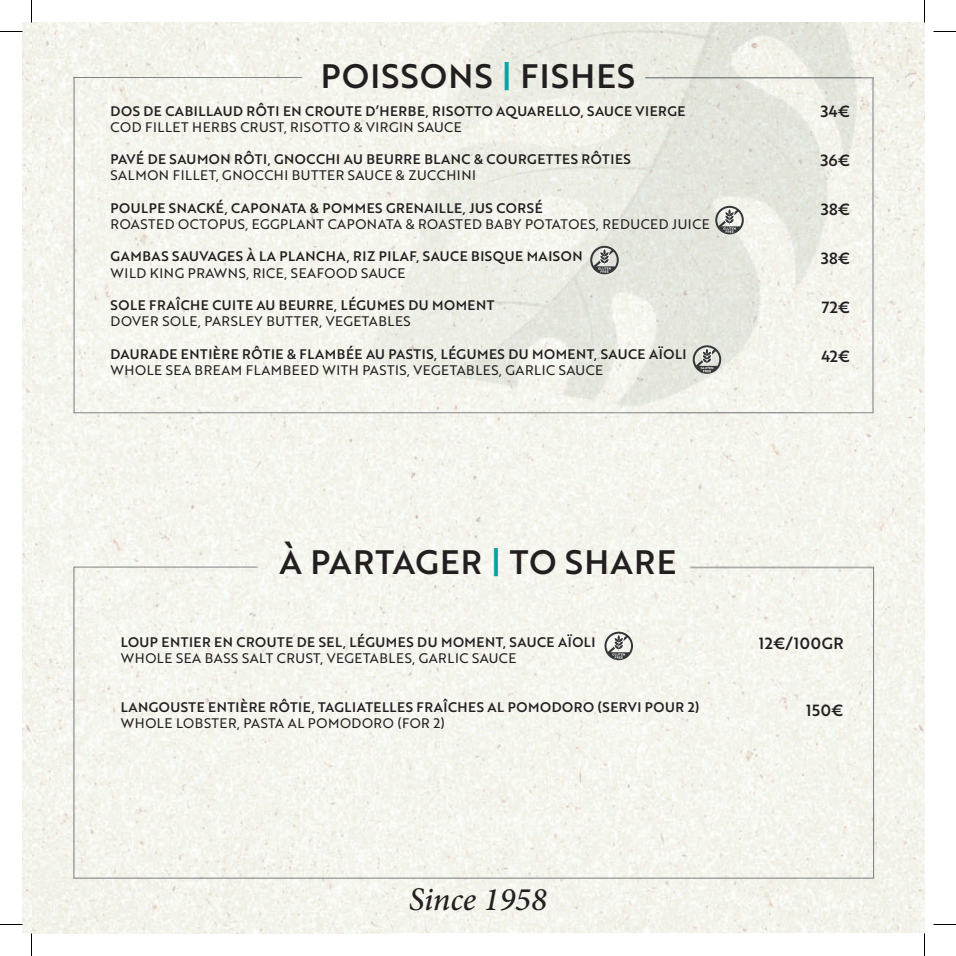
<style>
.page{position:relative;width:956px;height:956px;background:#fff}
.page>*{position:absolute;margin:0;border:0;box-sizing:border-box;transform-origin:0 0}
.t1{font:33px "Brother 1816 Medium";letter-spacing:.04em;color:#231f20}
.t2{font:italic 500 33px "Minion Pro";letter-spacing:-.005em;color:#231f20}
.t3{font:15.75px "Brother 1816 Medium";letter-spacing:.04em;color:#231f20}
.t4{font:13.5px "Brother 1816 Medium";letter-spacing:.04em;color:#231f20}
.t5{font:13.5px "Brother 1816 Regular";letter-spacing:.04em;color:#231f20}
.s1{color:#00a5a5}
</style>
<div class="page">
<img style="left:32px;top:23px;width:892px;height:910px">
<img style="left:23px;top:23px;width:9px;height:910px">
<svg style="left:715px;top:206px;width:29px;height:28px"></svg>
<svg style="left:590px;top:246px;width:29px;height:28px"></svg>
<svg style="left:693px;top:345px;width:28px;height:29px"></svg>
<svg style="left:604px;top:632px;width:29px;height:28px"></svg>
<svg style="left:0;top:31px;width:22px;height:1px"></svg>
<svg style="left:933px;top:31px;width:23px;height:1px"></svg>
<svg style="left:0;top:924px;width:22px;height:1px"></svg>
<svg style="left:933px;top:924px;width:23px;height:1px"></svg>
<svg style="left:31px;top:0;width:1px;height:23px"></svg>
<svg style="left:31px;top:933px;width:1px;height:23px"></svg>
<svg style="left:924px;top:0;width:1px;height:23px"></svg>
<svg style="left:924px;top:933px;width:1px;height:23px"></svg>
<h1 class="t1" style="left:321px;top:52px;width:316px">POISSONS <span class="s1">|</span> FISHES</h1>
<p class="t4" style="left:111px;top:101px;width:576px">DOS DE CABILLAUD RÔTI EN CROUTE D’HERBE, RISOTTO AQUARELLO, SAUCE VIERGE</p>
<p class="t5" style="left:111px;top:117px;width:353px">COD FILLET HERBS CRUST, RISOTTO &amp; VIRGIN SAUCE</p>
<p class="t4" style="left:111px;top:149px;width:522px">PAVÉ DE SAUMON RÔTI, GNOCCHI AU BEURRE BLANC &amp; COURGETTES RÔTIES</p>
<p class="t5" style="left:111px;top:166px;width:367px">SALMON FILLET, GNOCCHI BUTTER SAUCE &amp; ZUCCHINI</p>
<p class="t4" style="left:111px;top:198px;width:434px">POULPE SNACKÉ, CAPONATA &amp; POMMES GRENAILLE, JUS CORSÉ</p>
<p class="t5" style="left:111px;top:214px;width:601px">ROASTED OCTOPUS, EGGPLANT CAPONATA &amp; ROASTED BABY POTATOES, REDUCED JUICE</p>
<p class="t4" style="left:111px;top:246px;width:474px">GAMBAS SAUVAGES À LA PLANCHA, RIZ PILAF, SAUCE BISQUE MAISON</p>
<p class="t5" style="left:111px;top:263px;width:296px">WILD KING PRAWNS, RICE, SEAFOOD SAUCE</p>
<p class="t4" style="left:111px;top:295px;width:385px">SOLE FRAÎCHE CUITE AU BEURRE, LÉGUMES DU MOMENT</p>
<p class="t5" style="left:111px;top:311px;width:302px">DOVER SOLE, PARSLEY BUTTER, VEGETABLES</p>
<p class="t4" style="left:111px;top:344px;width:578px">DAURADE ENTIÈRE RÔTIE &amp; FLAMBÉE AU PASTIS, LÉGUMES DU MOMENT, SAUCE AÏOLI</p>
<p class="t5" style="left:111px;top:360px;width:494px">WHOLE SEA BREAM FLAMBEED WITH PASTIS, VEGETABLES, GARLIC SAUCE</p>
<p class="t3" style="left:821px;top:100px;width:31px">34€</p>
<p class="t3" style="left:821px;top:149px;width:31px">36€</p>
<p class="t3" style="left:821px;top:198px;width:31px">38€</p>
<p class="t3" style="left:821px;top:246px;width:31px">38€</p>
<p class="t3" style="left:822px;top:295px;width:30px">72€</p>
<p class="t3" style="left:821px;top:344px;width:31px">42€</p>
<h1 class="t1" style="left:280px;top:537px;width:398px">À PARTAGER <span class="s1">|</span> TO SHARE</h1>
<p class="t4" style="left:121px;top:632px;width:476px">LOUP ENTIER EN CROUTE DE SEL, LÉGUMES DU MOMENT, SAUCE AÏOLI</p>
<p class="t5" style="left:121px;top:648px;width:397px">WHOLE SEA BASS SALT CRUST, VEGETABLES, GARLIC SAUCE</p>
<p class="t4" style="left:121px;top:697px;width:580px">LANGOUSTE ENTIÈRE RÔTIE, TAGLIATELLES FRAÎCHES AL POMODORO (SERVI POUR 2)</p>
<p class="t5" style="left:121px;top:713px;width:326px">WHOLE LOBSTER, PASTA AL POMODORO (FOR 2)</p>
<p class="t3" style="left:759px;top:631px;width:86px">12€/100GR</p>
<p class="t3" style="left:806px;top:699px;width:39px">150€</p>
<h1 class="t2" style="left:409px;top:877px;width:140px">Since 1958</h1>
</div>
